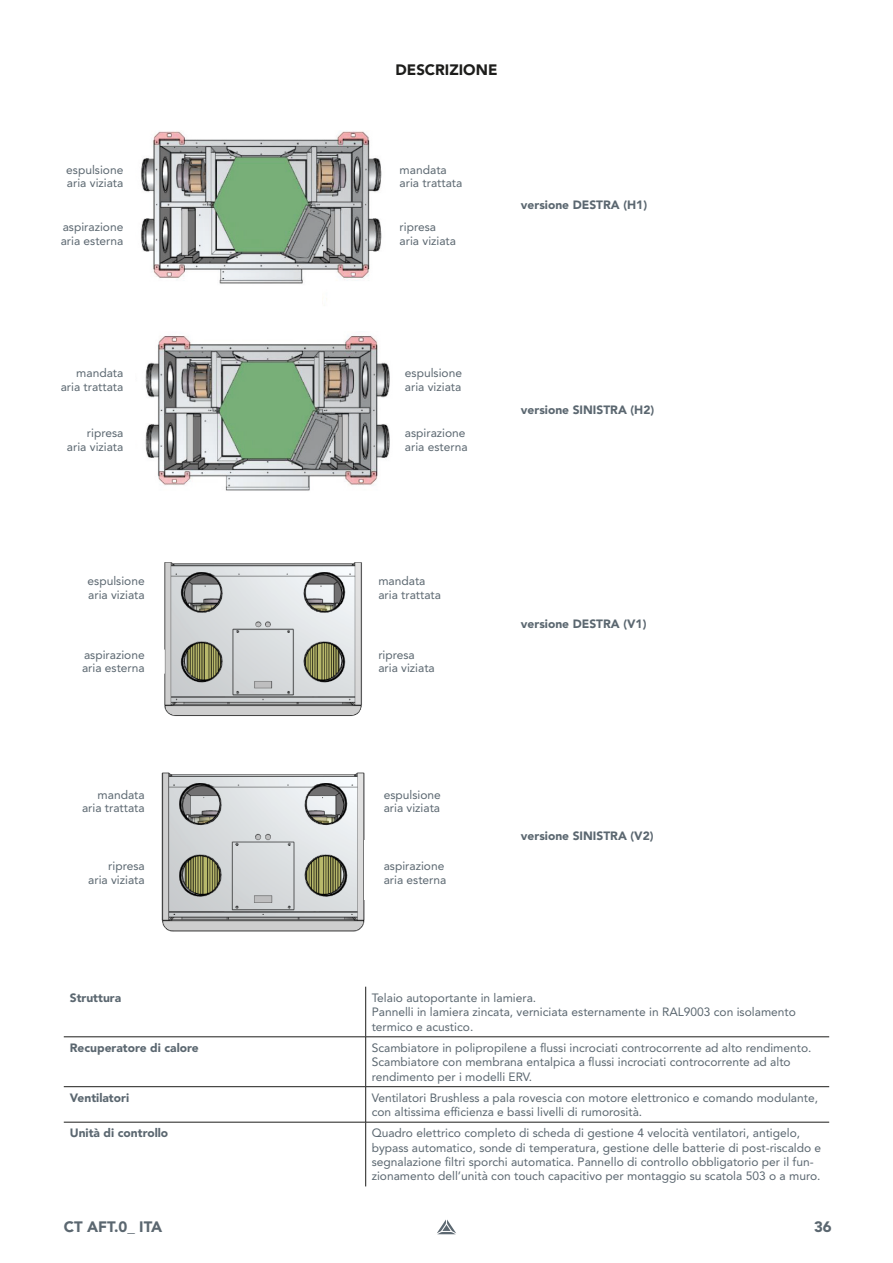
<style>
.page{position:relative;width:893px;height:1263px;background:#fff}
.page>*{position:absolute;margin:0;border:0;box-sizing:border-box;transform-origin:0 0}
.t1{font:900 15px "Avenir LT Pro";color:#5b6770}
.t2{font:900 15px "Avenir LT Pro";color:#1d1d1b}
.t3{font:12px/14.4px "Avenir LT Pro";color:#5b6770}
.t4{font:900 12px "Avenir LT Pro";color:#5b6770}
</style>
<div class="page">
<svg style="left:437px;top:1219px;width:19px;height:15px"></svg>
<hr style="left:365px;top:987px;width:1px;height:49px;background:#1d1d1b">
<hr style="left:64px;top:1036px;width:302px;height:1px;background:#1d1d1b">
<hr style="left:366px;top:1036px;width:463px;height:1px;background:#1d1d1b">
<hr style="left:365px;top:1037px;width:1px;height:49px;background:#1d1d1b">
<hr style="left:64px;top:1086px;width:302px;height:1px;background:#1d1d1b">
<hr style="left:366px;top:1086px;width:463px;height:1px;background:#1d1d1b">
<hr style="left:365px;top:1087px;width:1px;height:35px;background:#1d1d1b">
<hr style="left:64px;top:1122px;width:302px;height:1px;background:#1d1d1b">
<hr style="left:366px;top:1122px;width:463px;height:1px;background:#1d1d1b">
<hr style="left:365px;top:1122px;width:1px;height:64px;background:#1d1d1b">
<img style="left:161px;top:562px;width:204px;height:370px">
<img style="left:141px;top:131px;width:249px;height:360px">
<div style="left:192px;top:289px;width:129px;height:23px;background:#fff"></div>
<div style="left:190px;top:720px;width:129px;height:22px;background:#fff"></div>
<div style="left:364px;top:840px;width:11px;height:59px;background:#fff"></div>
<p class="t2" style="left:395px;top:61px;width:103px">DESCRIZIONE</p>
<p class="t3" style="left:66px;top:162px;width:59px">espulsione</p>
<p class="t3" style="left:67px;top:176px;width:58px">aria viziata</p>
<p class="t3" style="left:400px;top:162px;width:49px">mandata</p>
<p class="t3" style="left:400px;top:176px;width:64px">aria trattata</p>
<p class="t4" style="left:521px;top:198px;width:128px">versione DESTRA (H1)</p>
<p class="t3" style="left:63px;top:220px;width:62px">aspirazione</p>
<p class="t3" style="left:61px;top:233px;width:64px">aria esterna</p>
<p class="t3" style="left:400px;top:220px;width:38px">ripresa</p>
<p class="t3" style="left:400px;top:233px;width:58px">aria viziata</p>
<p class="t3" style="left:76px;top:366px;width:49px">mandata</p>
<p class="t3" style="left:61px;top:379px;width:64px">aria trattata</p>
<p class="t3" style="left:405px;top:366px;width:59px">espulsione</p>
<p class="t3" style="left:405px;top:379px;width:58px">aria viziata</p>
<p class="t4" style="left:521px;top:403px;width:135px">versione SINISTRA (H2)</p>
<p class="t3" style="left:87px;top:426px;width:38px">ripresa</p>
<p class="t3" style="left:67px;top:439px;width:58px">aria viziata</p>
<p class="t3" style="left:405px;top:426px;width:62px">aspirazione</p>
<p class="t3" style="left:405px;top:439px;width:64px">aria esterna</p>
<p class="t3" style="left:88px;top:574px;width:59px">espulsione</p>
<p class="t3" style="left:88px;top:587px;width:58px">aria viziata</p>
<p class="t3" style="left:378px;top:574px;width:49px">mandata</p>
<p class="t3" style="left:378px;top:587px;width:64px">aria trattata</p>
<p class="t4" style="left:521px;top:616px;width:127px">versione DESTRA (V1)</p>
<p class="t3" style="left:84px;top:647px;width:62px">aspirazione</p>
<p class="t3" style="left:82px;top:661px;width:64px">aria esterna</p>
<p class="t3" style="left:378px;top:647px;width:38px">ripresa</p>
<p class="t3" style="left:378px;top:661px;width:58px">aria viziata</p>
<p class="t3" style="left:98px;top:787px;width:49px">mandata</p>
<p class="t3" style="left:82px;top:801px;width:64px">aria trattata</p>
<p class="t3" style="left:384px;top:787px;width:59px">espulsione</p>
<p class="t3" style="left:384px;top:801px;width:58px">aria viziata</p>
<p class="t4" style="left:521px;top:829px;width:134px">versione SINISTRA (V2)</p>
<p class="t3" style="left:108px;top:859px;width:38px">ripresa</p>
<p class="t3" style="left:88px;top:872px;width:58px">aria viziata</p>
<p class="t3" style="left:384px;top:859px;width:62px">aspirazione</p>
<p class="t3" style="left:384px;top:872px;width:64px">aria esterna</p>
<p class="t4" style="left:70px;top:990px;width:53px">Struttura</p>
<p class="t3" style="left:372px;top:990px;width:166px">Telaio autoportante in lamiera.</p>
<p class="t3" style="left:372px;top:1005px;width:426px">Pannelli in lamiera zincata, verniciata esternamente in RAL9003 con isolamento termico e acustico.</p>
<p class="t4" style="left:70px;top:1040px;width:130px">Recuperatore di calore</p>
<p class="t3" style="left:372px;top:1040px;width:441px">Scambiatore in polipropilene a flussi incrociati controcorrente ad alto rendimento.</p>
<p class="t3" style="left:372px;top:1055px;width:420px">Scambiatore con membrana entalpica a flussi incrociati controcorrente ad alto rendimento per i modelli ERV.</p>
<p class="t4" style="left:70px;top:1090px;width:61px">Ventilatori</p>
<p class="t3" style="left:372px;top:1090px;width:448px">Ventilatori Brushless a pala rovescia con motore elettronico e comando modulante, con altissima efficienza e bassi livelli di rumorosità.</p>
<p class="t4" style="left:70px;top:1126px;width:100px">Unità di controllo</p>
<p class="t3" style="left:372px;top:1126px;width:451px">Quadro elettrico completo di scheda di gestione 4 velocità ventilatori, antigelo, bypass automatico, sonde di temperatura, gestione delle batterie di post-riscaldo e segnalazione filtri sporchi automatica. Pannello di controllo obbligatorio per il fun&shy;zionamento dell’unità con touch capacitivo per montaggio su scatola 503 o a muro.</p>
<p class="t1" style="left:64px;top:1218px;width:100px">CT AFT.0_ ITA</p>
<p class="t1" style="left:814px;top:1218px;width:19px">36</p>
</div>
